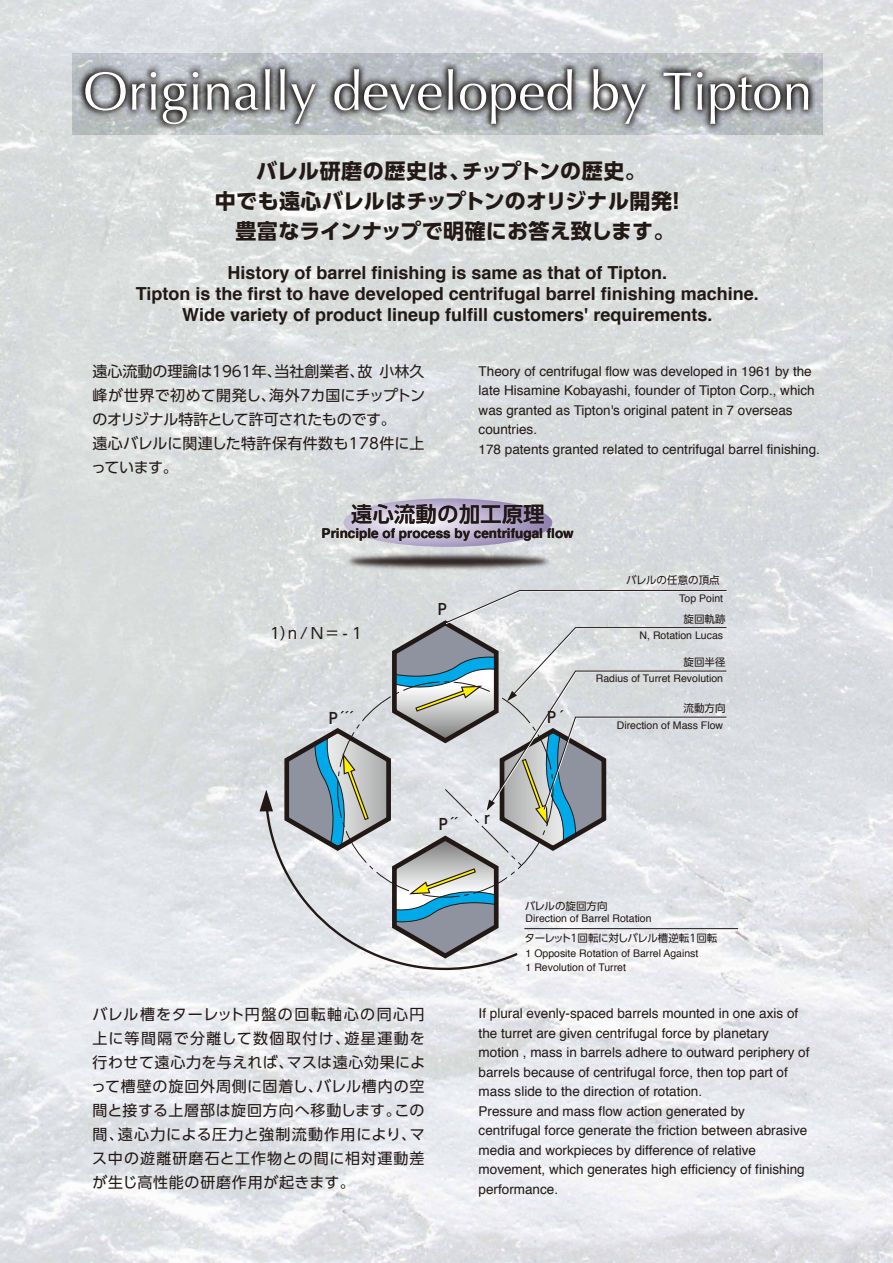
<style>
.page{position:relative;width:893px;height:1263px;background:#fff}
.page>*{position:absolute;margin:0;border:0;box-sizing:border-box;transform-origin:0 0}
.t1{font:54px "Optima";color:#fff}
.t2{font:700 21px/30px "UD Shin Go Pro";letter-spacing:.01em;color:#221815;text-align:center}
.t3{font:500 21px "UD Shin Go Pro";letter-spacing:.025em;color:#221815}
.t4{font:700 18px/21px "Helvetica";color:#221815;text-align:center}
.t5{font:15.15px "UD Shin Go Pro";color:#221815}
.t6{font:500 15.15px "UD Shin Go Pro";color:#221815}
.t7{font:15px/24px "UD Shin Go Pro";letter-spacing:.005em;color:#221815}
.t8{font:13.5px/19.5px "Helvetica";color:#221815}
.t9{font:700 13.5px "Helvetica";color:#221815}
.t10{font:10.5px/13.5px "Helvetica";color:#221815}
.t11{font:10.5px "UD Shin Go Pro";color:#221815}
.t12{font:10.5px "UD Shin Go Pro";letter-spacing:-.03em;color:#221815}
</style>
<div class="page">
<img style="left:0;top:0;width:893px;height:1263px">
<hr style="left:524px;top:928px;width:214px;height:1px;background:#221815">
<svg style="left:260px;top:590px;width:468px;height:381px;background:#c8ced1"></svg>
<img style="left:73px;top:54px;width:750px;height:81px">
<img style="left:297px;top:449px;width:302px;height:24px">
<img style="left:268px;top:473px;width:360px;height:126px">
<h1 class="t1" style="left:83px;top:60px;width:731px">Originally developed by Tipton</h1>
<h2 class="t2" style="left:215px;top:156px;width:473px">バレル研磨の歴史は、チップトンの歴史。<br>中でも遠心バレルはチップトンのオリジナル開発！豊富なラインナップで明確にお答え致します。</h2>
<h3 class="t4" style="left:136px;top:263px;width:624px">History of barrel finishing is same as that of Tipton.<br>Tipton is the first to have developed centrifugal barrel finishing machine.<br>Wide variety of product lineup fulfill customers' requirements.</h3>
<p class="t7" style="left:91px;top:359px;width:335px">遠心流動の理論は1961年、当社創業者、故 小林久峰が世界で初めて開発し、海外7カ国にチップトンのオリジナル特許として許可されたものです。<br>遠心バレルに関連した特許保有件数も178件に上っています。</p>
<p class="t8" style="left:479px;top:362px;width:343px">Theory of centrifugal flow was developed in 1961 by the late Hisamine Kobayashi, founder of Tipton Corp., which was granted as Tipton's original patent in 7 overseas countries.<br>178 patents granted related to centrifugal barrel finishing.</p>
<h2 class="t3" style="left:351px;top:497px;width:195px">遠心流動の加工原理</h2>
<p class="t9" style="left:322px;top:523px;width:254px">Principle of process by centrifugal flow</p>
<p class="t5" style="left:270px;top:620px;width:93px">1）n/N=-1</p>
<p class="t6" style="left:329px;top:706px;width:11px">P</p>
<p class="t6" style="left:438px;top:597px;width:11px">P</p>
<p class="t6" style="left:547px;top:705px;width:11px">P</p>
<p class="t11" style="left:626px;top:572px;width:95px">バレルの任意の頂点</p>
<p class="t10" style="left:679px;top:592px;width:45px">Top Point</p>
<p class="t10" style="left:640px;top:629px;width:85px">N, Rotation Lucas</p>
<p class="t10" style="left:596px;top:672px;width:129px">Radius of Turret Revolution</p>
<p class="t10" style="left:617px;top:718px;width:108px">Direction of Mass Flow</p>
<p class="t11" style="left:684px;top:610px;width:43px">旋回軌跡</p>
<p class="t11" style="left:684px;top:653px;width:43px">旋回半径</p>
<p class="t11" style="left:684px;top:699px;width:43px">流動方向</p>
<p class="t6" style="left:439px;top:812px;width:11px">P</p>
<p class="t6" style="left:484px;top:806px;width:8px">r</p>
<p class="t11" style="left:525px;top:898px;width:84px">バレルの旋回方向</p>
<p class="t12" style="left:525px;top:929px;width:194px">ターレット1回転に対しバレル槽逆転1回転</p>
<p class="t10" style="left:526px;top:912px;width:128px">Direction of Barrel Rotation</p>
<p class="t7" style="left:91px;top:1002px;width:335px;text-align:justify">バレル槽をターレット円盤の回転軸心の同心円上に等間隔で分離して数個取付け、遊星運動を行わせて遠心力を与えれば、マスは遠心効果によって槽壁の旋回外周側に固着し、バレル槽内の空間と接する上層部は旋回方向へ移動します。この間、遠心力による圧力と強制流動作用により、マス中の遊離研磨石と工作物との間に相対運動差が生じ高性能の研磨作用が起きます。</p>
<p class="t10" style="left:526px;top:947px;width:174px">1 Opposite Rotation of Barrel Against<br>1 Revolution of Turret</p>
<p class="t8" style="left:479px;top:1004px;width:332px">If plural evenly-spaced barrels mounted in one axis of the turret are given centrifugal force by planetary motion , mass in barrels adhere to outward periphery of barrels because of centrifugal force, then top part of mass slide to the direction of rotation.<br>Pressure and mass flow action generated by centrifugal force generate the friction between abrasive media and workpieces by difference of relative movement, which generates high efficiency of finishing performance.</p>
</div>
